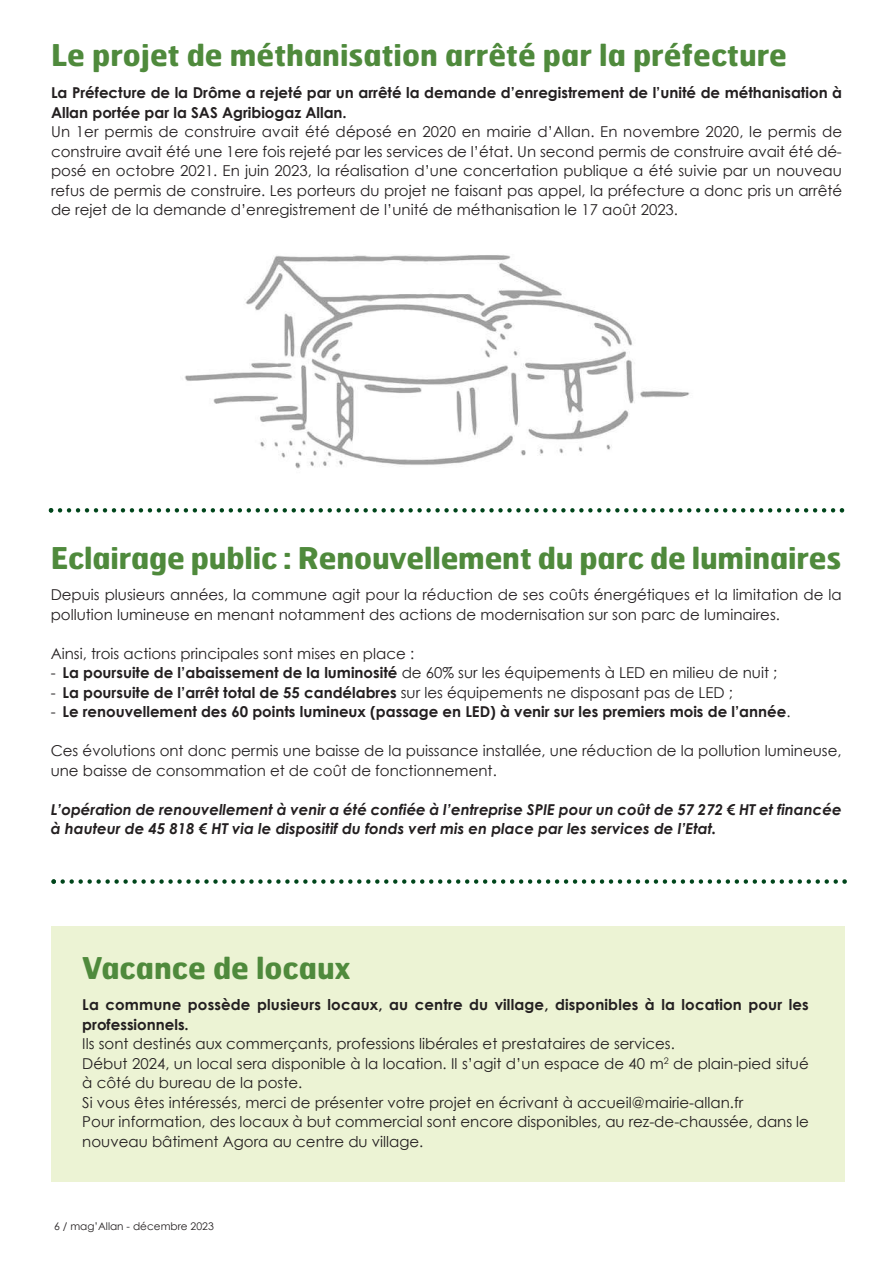
<style>
.page{position:relative;width:893px;height:1263px;background:#fff}
.page>*{position:absolute;margin:0;border:0;box-sizing:border-box;transform-origin:0 0}
.t1{font:700 30px "Hermes";color:#4f8a3c}
.t2{font:15px/19.5px "Century Gothic";color:#231f20}
.t3{font:700 15px/19.5px "Century Gothic";color:#231f20}
.t4{font:italic 700 15px/19.5px "Century Gothic";color:#231f20}
.t5{font:10.5px "Century Gothic";color:#231f20}
.s1{font-weight:700}
.s2{font-weight:400}
</style>
<div class="page">
<svg style="left:49px;top:508px;width:795px;height:5px"></svg>
<svg style="left:51px;top:879px;width:796px;height:5px"></svg>
<img style="left:184px;top:254px;width:506px;height:215px">
<div style="left:51px;top:926px;width:794px;height:255px;background:#ecf3d4"></div>
<h1 class="t1" style="left:51px;top:44px;width:737px">Le projet de méthanisation arrêté par la préfecture</h1>
<p class="t3" style="left:51px;top:82px;width:793px">La Préfecture de la Drôme a rejeté par un arrêté la demande d’enregistrement de l’unité de méthanisation à<br>Allan portée par la SAS Agribiogaz Allan.</p>
<p class="t2" style="left:51px;top:122px;width:793px;text-align:justify">Un 1er permis de construire avait été déposé en 2020 en mairie d’Allan. En novembre 2020, le permis de construire avait été une 1ere fois rejeté par les services de l’état. Un second permis de construire avait été dé&shy;posé en octobre 2021. En juin 2023, la réalisation d’une concertation publique a été suivie par un nouveau refus de permis de construire. Les porteurs du projet ne faisant pas appel, la préfecture a donc pris un arrêté de rejet de la demande d’enregistrement de l’unité de méthanisation le 17 août 2023.</p>
<h1 class="t1" style="left:51px;top:546px;width:792px">Eclairage public : Renouvellement du parc de luminaires</h1>
<p class="t2" style="left:51px;top:585px;width:792px">Depuis plusieurs années, la commune agit pour la réduction de ses coûts énergétiques et la limitation de la pollution lumineuse en menant notamment des actions de modernisation sur son parc de luminaires.</p>
<p class="t2" style="left:51px;top:643px;width:365px">Ainsi, trois actions principales sont mises en place :</p>
<p class="t2" style="left:51px;top:663px;width:728px">- <span class="s1">La poursuite de l’abaissement de la luminosité</span> de 60% sur les équipements à LED en milieu de nuit ;</p>
<p class="t3" style="left:51px;top:682px;width:684px"><span class="s2">-</span> La poursuite de l’arrêt total de 55 candélabres <span class="s2">sur les équipements ne disposant pas de LED ;</span></p>
<p class="t3" style="left:51px;top:702px;width:741px"><span class="s2">-</span> Le renouvellement des 60 points lumineux (passage en LED) à venir sur les premiers mois de l’année<span class="s2">.</span></p>
<p class="t2" style="left:51px;top:741px;width:792px">Ces évolutions ont donc permis une baisse de la puissance installée, une réduction de la pollution lumineuse, une baisse de consommation et de coût de fonctionnement.</p>
<p class="t4" style="left:51px;top:799px;width:792px">L’opération de renouvellement à venir a été confiée à l’entreprise SPIE pour un coût de 57 272 € HT et financée à hauteur de 45 818 € HT via le dispositif du fonds vert mis en place par les services de l’Etat.</p>
<h1 class="t1" style="left:82px;top:956px;width:269px">Vacance de locaux</h1>
<p class="t3" style="left:82px;top:994px;width:728px">La commune possède plusieurs locaux, au centre du village, disponibles à la location pour les professionnels.</p>
<p class="t2" style="left:82px;top:1034px;width:728px">Ils sont destinés aux commerçants, professions libérales et prestataires de services.<br>Début 2024, un local sera disponible à la location. Il s’agit d’un espace de 40 m<sup>2</sup> de plain-pied situé à côté du bureau de la poste.<br>Si vous êtes intéressés, merci de présenter votre projet en écrivant à accueil@mairie-allan.fr<br>Pour information, des locaux à but commercial sont encore disponibles, au rez-de-chaussée, dans le nouveau bâtiment Agora au centre du village.</p>
<p class="t5" style="left:54px;top:1219px;width:161px">6 / mag’Allan - décembre 2023</p>
</div>
